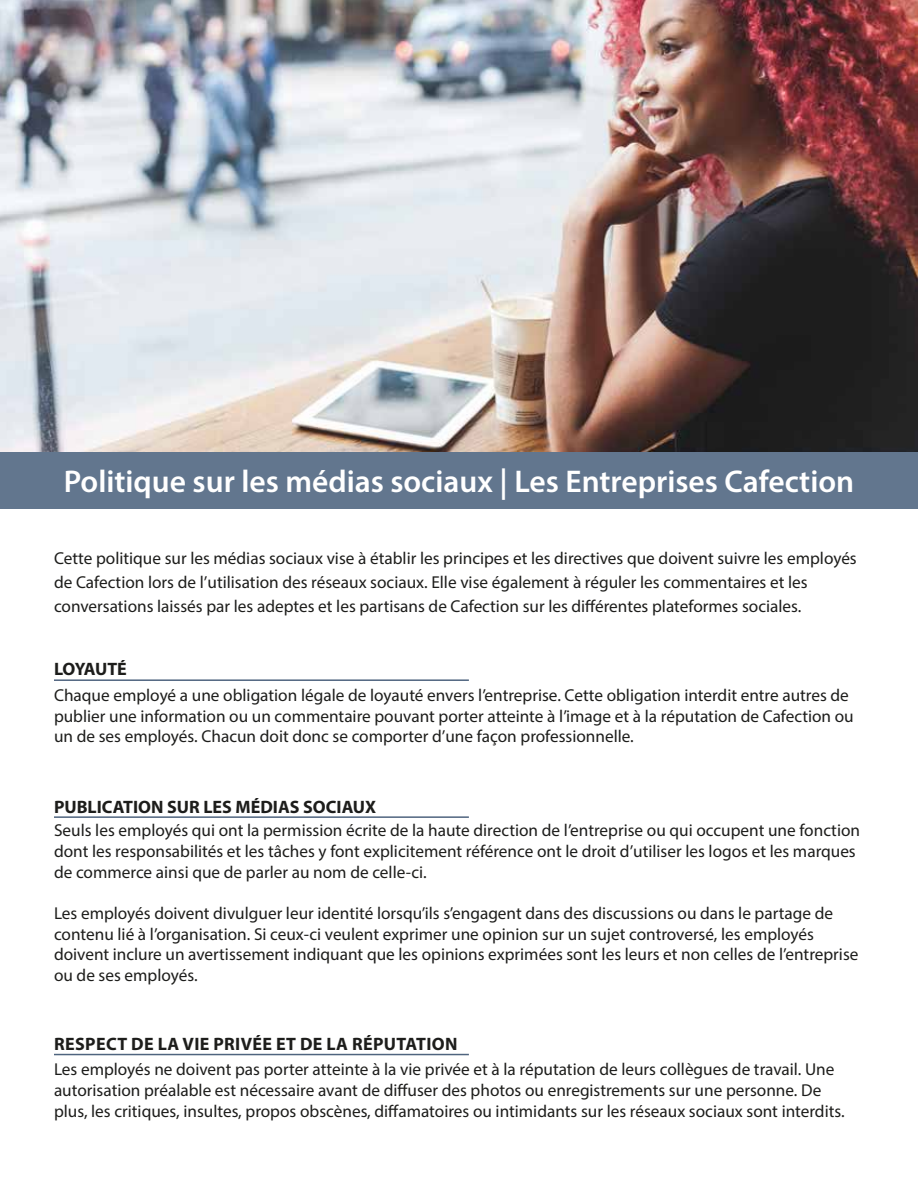
<style>
.page{position:relative;width:918px;height:1188px;background:#fff}
.page>*{position:absolute;margin:0;border:0;box-sizing:border-box;transform-origin:0 0}
.t1{font:600 31.5px "Myriad Pro";color:#fff}
.t2{font:700 18px "Myriad Pro";letter-spacing:.02em;color:#1d1d1b}
.t3{font:700 18px "Myriad Pro";color:#1d1d1b}
.t4{font:700 18px "Myriad Pro";letter-spacing:-.035em;color:#1d1d1b}
.t5{font:17.25px/20.7px "Myriad Pro";color:#1d1d1b}
</style>
<div class="page">
<div style="left:0;top:452px;width:918px;height:57px;background:#62768e"></div>
<img style="left:0;top:0;width:918px;height:452px">
<hr style="left:54px;top:679px;width:415px;height:2px;background:#4f647f">
<hr style="left:54px;top:816px;width:415px;height:2px;background:#4f647f">
<hr style="left:54px;top:1054px;width:415px;height:1px;background:#4f647f">
<h1 class="t1" style="left:64px;top:461px;width:792px">Politique sur les médias sociaux | Les Entreprises Cafection</h1>
<p class="t5" style="left:54px;top:546px;width:804px;line-height:24px">Cette politique sur les médias sociaux vise à établir les principes et les directives que doivent suivre les employés de Cafection lors de l’utilisation des réseaux sociaux. Elle vise également à réguler les commentaires et les conversations laissés par les adeptes et les partisans de Cafection sur les différentes plateformes sociales.</p>
<p class="t4" style="left:54px;top:658px;width:74px">LOYAUTÉ</p>
<p class="t5" style="left:54px;top:685px;width:801px">Chaque employé a une obligation légale de loyauté envers l’entreprise. Cette obligation interdit entre autres de publier une information ou un commentaire pouvant porter atteinte à l’image et à la réputation de Cafection ou un de ses employés. Chacun doit donc se comporter d’une façon professionnelle.</p>
<p class="t3" style="left:54px;top:795px;width:324px">PUBLICATION SUR LES MÉDIAS SOCIAUX</p>
<p class="t5" style="left:54px;top:820px;width:808px">Seuls les employés qui ont la permission écrite de la haute direction de l’entreprise ou qui occupent une fonction dont les responsabilités et les tâches y font explicitement référence ont le droit d’utiliser les logos et les marques de commerce ainsi que de parler au nom de celle-ci.</p>
<p class="t5" style="left:54px;top:903px;width:806px">Les employés doivent divulguer leur identité lorsqu’ils s’engagent dans des discussions ou dans le partage de contenu lié à l’organisation. Si ceux-ci veulent exprimer une opinion sur un sujet controversé, les employés doivent inclure un avertissement indiquant que les opinions exprimées sont les leurs et non celles de l’entreprise ou de ses employés.</p>
<p class="t2" style="left:54px;top:1032px;width:405px">RESPECT DE LA VIE PRIVÉE ET DE LA RÉPUTATION</p>
<p class="t5" style="left:54px;top:1059px;width:792px">Les employés ne doivent pas porter atteinte à la vie privée et à la réputation de leurs collègues de travail. Une autorisation préalable est nécessaire avant de diffuser des photos ou enregistrements sur une personne. De plus, les critiques, insultes, propos obscènes, diffamatoires ou intimidants sur les réseaux sociaux sont interdits.</p>
</div>
